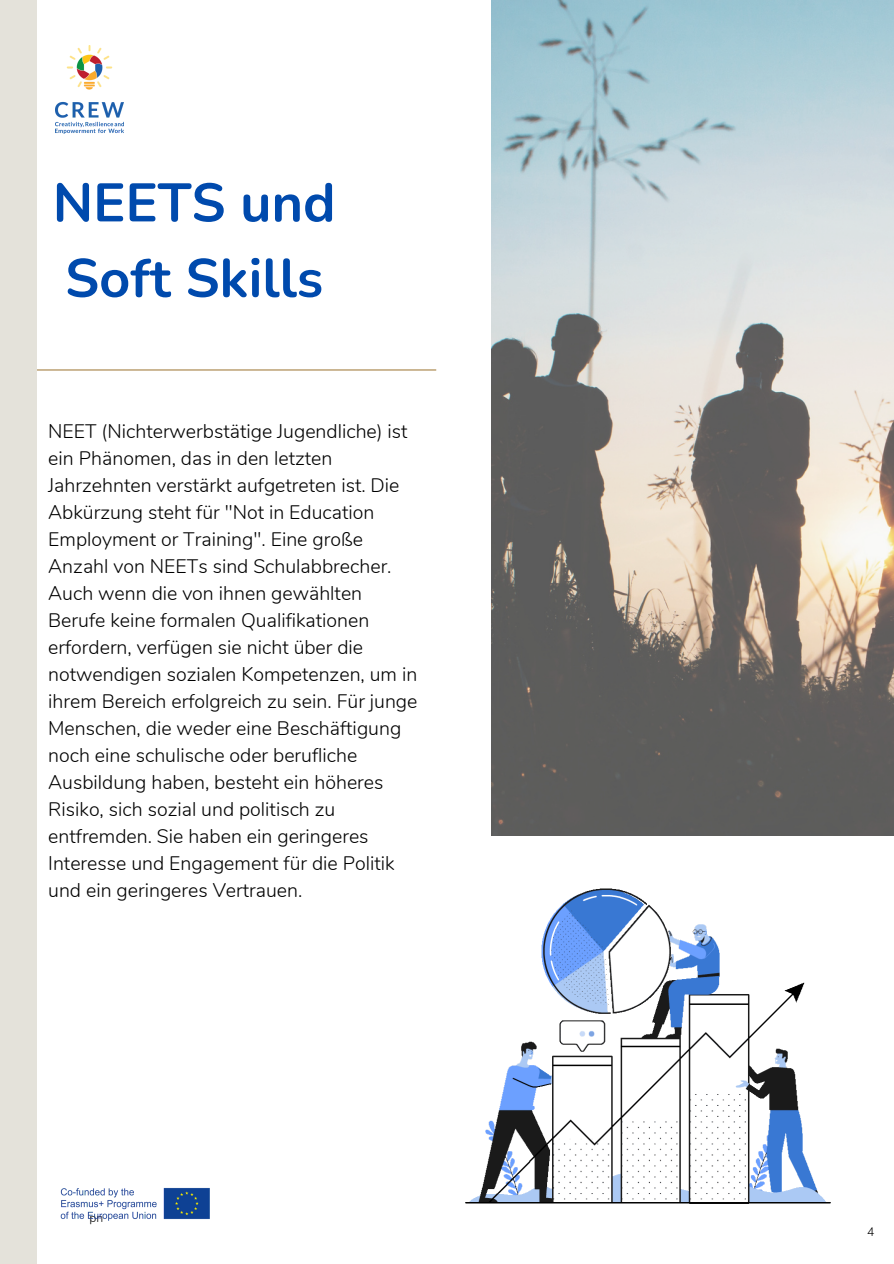
<style>
.page{position:relative;width:894px;height:1264px;background:#fff}
.page>*{position:absolute;margin:0;border:0;box-sizing:border-box;transform-origin:0 0}
.t1{font:700 54px/75.4px "Nunito";color:#004aad}
.t2{font:300 19.5px/27px "Nunito";color:#000}
.t3{font:300 12.15px "Nunito";color:#000}
</style>
<div class="page">
<img style="left:56px;top:45px;width:67px;height:88px">
<img style="left:60px;top:1187px;width:150px;height:34px">
<img style="left:465px;top:888px;width:365px;height:315px">
<img style="left:491px;top:0;width:402px;height:835px">
<hr style="left:0;top:369px;width:436px;height:1px;background:#a68245">
<div style="left:0;top:0;width:37px;height:1263px;background:#e4e2da"></div>
<h1 class="t1" style="left:53px;top:166px;width:284px">NEETS und<br>Soft Skills</h1>
<p class="t2" style="left:48px;top:418px;width:370px">NEET (Nichterwerbstätige Jugendliche) ist ein Phänomen, das in den letzten Jahrzehnten verstärkt aufgetreten ist. Die Abkürzung steht für "Not in Education Employment or Training". Eine große Anzahl von NEETs sind Schulabbrecher.<br>Auch wenn die von ihnen gewählten Berufe keine formalen Qualifikationen erfordern, verfügen sie nicht über die notwendigen sozialen Kompetenzen, um in ihrem Bereich erfolgreich zu sein. Für junge Menschen, die weder eine Beschäftigung noch eine schulische oder berufliche Ausbildung haben, besteht ein höheres Risiko, sich sozial und politisch zu entfremden. Sie haben ein geringeres Interesse und Engagement für die Politik und ein geringeres Vertrauen.</p>
<p class="t3" style="left:89px;top:1209px;width:15px">pn</p>
<p class="t3" style="left:866px;top:1223px;width:9px">4</p>
</div>
